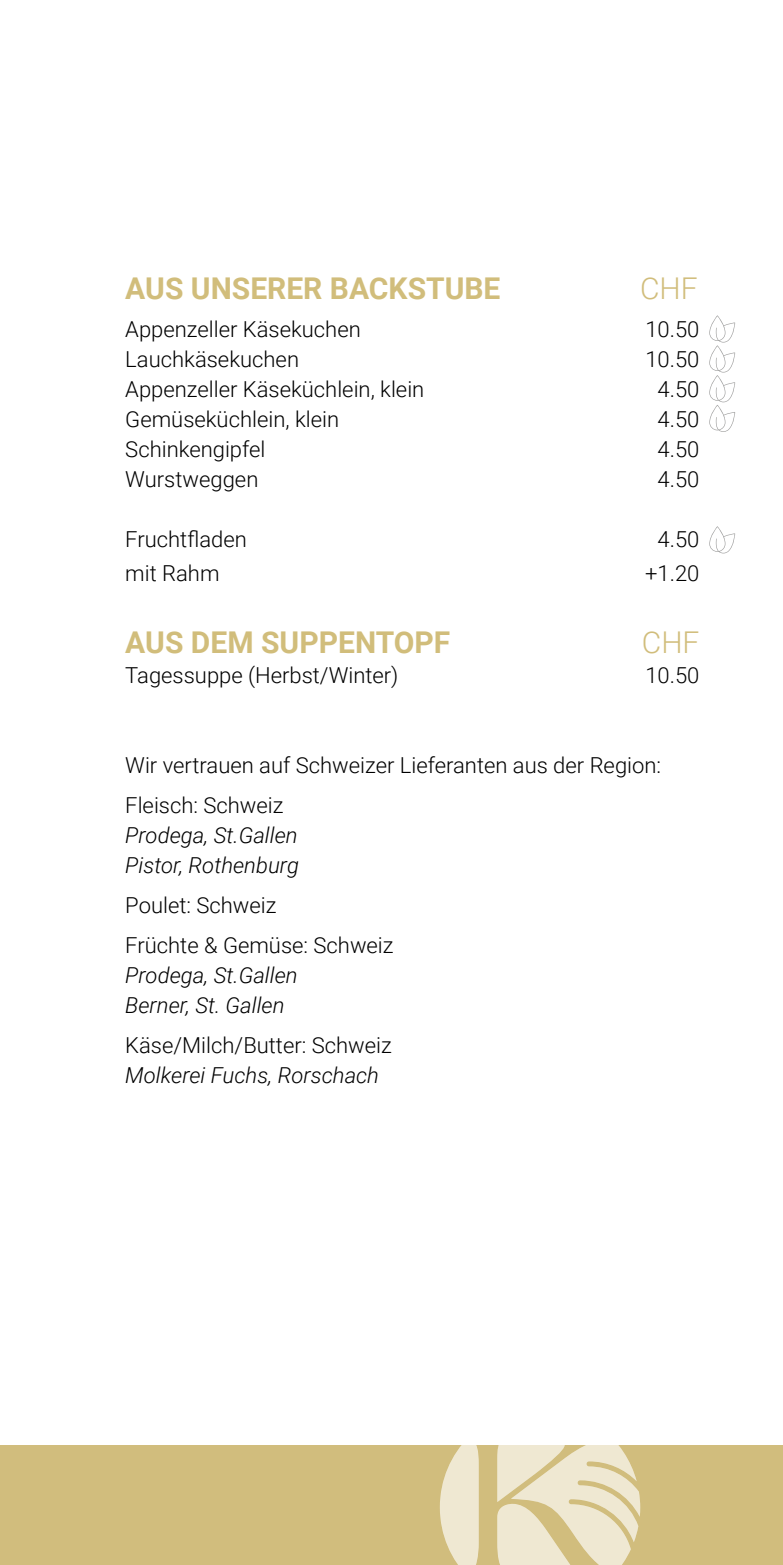
<style>
.page{position:relative;width:783px;height:1565px;background:#fff}
.page>*{position:absolute;margin:0;border:0;box-sizing:border-box;transform-origin:0 0}
.t1{font:700 30px "Roboto";color:#d1bd7b}
.t2{font:300 30px "Roboto";color:#d1bd7b}
.t3{font:300 22px/40px "Roboto";color:#000}
.t4{font:italic 300 22px/30px "Roboto";color:#000}
</style>
<div class="page">
<div style="left:0;top:1446px;width:782px;height:119px;background:#d1bd7d"></div>
<svg style="left:440px;top:1445px;width:200px;height:120px"></svg>
<svg style="left:709px;top:315px;width:26px;height:117px"></svg>
<svg style="left:709px;top:526px;width:26px;height:27px"></svg>
<h1 class="t1" style="left:125px;top:267px;width:376px">AUS UNSERER BACKSTUBE</h1>
<h1 class="t2" style="left:640px;top:267px;width:59px">CHF</h1>
<p class="t3" style="left:125px;top:308px;width:237px">Appenzeller Käsekuchen</p>
<p class="t3" style="left:645px;top:308px;width:56px">10.50</p>
<p class="t3" style="left:125px;top:338px;width:175px">Lauchkäsekuchen</p>
<p class="t3" style="left:645px;top:338px;width:56px">10.50</p>
<p class="t3" style="left:125px;top:368px;width:300px">Appenzeller Käseküchlein, klein</p>
<p class="t3" style="left:657px;top:368px;width:43px">4.50</p>
<p class="t3" style="left:125px;top:398px;width:215px">Gemüseküchlein, klein</p>
<p class="t3" style="left:657px;top:398px;width:43px">4.50</p>
<p class="t3" style="left:125px;top:428px;width:142px">Schinkengipfel</p>
<p class="t3" style="left:657px;top:428px;width:43px">4.50</p>
<p class="t3" style="left:125px;top:458px;width:135px">Wurstweggen</p>
<p class="t3" style="left:657px;top:458px;width:43px">4.50</p>
<p class="t3" style="left:125px;top:518px;width:123px">Fruchtfladen</p>
<p class="t3" style="left:657px;top:518px;width:43px">4.50</p>
<p class="t3" style="left:125px;top:552px;width:96px">mit Rahm</p>
<p class="t3" style="left:645px;top:552px;width:56px">+1.20</p>
<h1 class="t1" style="left:125px;top:621px;width:326px">AUS DEM SUPPENTOPF</h1>
<h1 class="t2" style="left:641px;top:621px;width:59px">CHF</h1>
<p class="t3" style="left:125px;top:654px;width:274px">Tagessuppe (Herbst/Winter)</p>
<p class="t3" style="left:645px;top:654px;width:56px">10.50</p>
<p class="t3" style="left:125px;top:744px;width:537px">Wir vertrauen auf Schweizer Lieferanten aus der Region:<br>Fleisch: Schweiz</p>
<p class="t4" style="left:125px;top:819px;width:175px">Prodega, St.Gallen<br>Pistor, Rothenburg</p>
<p class="t3" style="left:125px;top:884px;width:270px">Poulet: Schweiz<br>Früchte &amp; Gemüse: Schweiz</p>
<p class="t4" style="left:125px;top:959px;width:174px">Prodega, St.Gallen<br>Berner, St. Gallen</p>
<p class="t3" style="left:125px;top:1024px;width:268px">Käse/Milch/Butter: Schweiz</p>
<p class="t4" style="left:125px;top:1059px;width:255px">Molkerei Fuchs, Rorschach</p>
</div>
